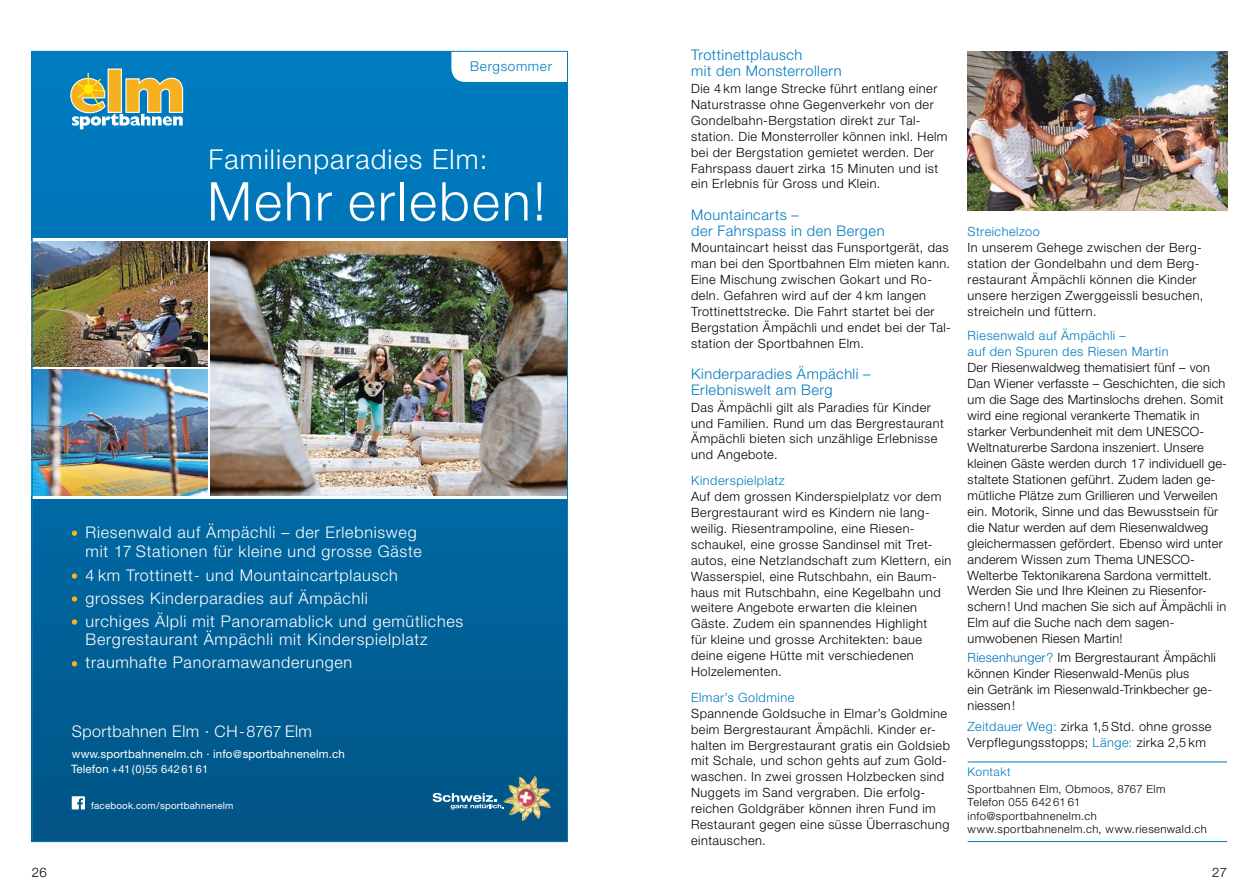
<style>
.page{position:relative;width:1259px;height:893px;background:#fff}
.page>*{position:absolute;margin:0;border:0;box-sizing:border-box;transform-origin:0 0}
.t1{font:300 53.55px "Helvetica Neue LT Pro";letter-spacing:.04em;color:#fff}
.t2{font:300 27.45px "Helvetica Neue LT Pro";letter-spacing:.04em;color:#fff}
.t3{font:300 16.2px/23px "Helvetica Neue LT Pro";letter-spacing:.045em;color:#fff}
.t4{font:300 14.7px/15.9px "Helvetica Neue LT Pro";letter-spacing:.035em;color:#007bc0}
.t5{font:300 13.5px "Helvetica Neue LT Pro";letter-spacing:.05em;color:#007bc0}
.t6{font:300 13.2px "Helvetica Neue LT Pro";color:#000}
.t7{font:300 12.75px/15.9px "Helvetica Neue LT Pro";letter-spacing:.035em;color:#000}
.t8{font:300 12.75px/15.9px "Helvetica Neue LT Pro";letter-spacing:.04em;color:#007bc0}
.t9{font:300 12px "Helvetica Neue LT Pro";letter-spacing:.04em;color:#007bc0}
.t10{font:11.55px "Helvetica Neue LT Pro";letter-spacing:.015em;color:#fff}
.t11{font:300 11.25px/13.5px "Helvetica Neue LT Pro";letter-spacing:.04em;color:#000}
.t12{font:11.1px "Helvetica Neue LT Pro";letter-spacing:.015em;color:#fff}
.t13{font:9.6px "Helvetica Neue LT Pro";letter-spacing:.025em;color:#fff}
.s1{font-size:15.9px}
.s2{font-size:11.1px}
.s3{font-size:11.55px}
.s4{color:#0071b7}
.s5{color:#007bc0}
</style>
<div class="page">
<svg style="left:34px;top:53px;width:532px;height:787px;background:#0067a1"></svg>
<div style="left:108px;top:69px;width:13px;height:43px;background:#f8b11e"></div>
<div style="left:108px;top:69px;width:14px;height:44px;border:1px solid #fff"></div>
<svg style="left:70px;top:73px;width:113px;height:56px"></svg>
<svg style="left:451px;top:53px;width:115px;height:29px"></svg>
<img style="left:32px;top:238px;width:536px;height:261px">
<img style="left:34px;top:241px;width:173px;height:126px">
<img style="left:210px;top:241px;width:356px;height:254px">
<svg style="left:72px;top:530px;width:5px;height:6px"></svg>
<svg style="left:72px;top:573px;width:5px;height:6px"></svg>
<svg style="left:72px;top:596px;width:5px;height:6px"></svg>
<svg style="left:72px;top:619px;width:5px;height:6px"></svg>
<svg style="left:72px;top:661px;width:5px;height:5px"></svg>
<svg style="left:72px;top:796px;width:13px;height:13px"></svg>
<svg style="left:433px;top:793px;width:70px;height:16px"></svg>
<img style="left:503px;top:776px;width:47px;height:45px">
<img style="left:34px;top:370px;width:173px;height:125px">
<hr style="left:967px;top:761px;width:260px;height:1px;background:#007bc0">
<hr style="left:967px;top:841px;width:260px;height:1px;background:#007bc0">
<img style="left:967px;top:51px;width:260px;height:159px">
<p class="t5" style="left:470px;top:58px;width:83px">Bergsommer</p>
<h2 class="t2" style="left:209px;top:142px;width:280px">Familienparadies Elm:</h2>
<h1 class="t1" style="left:207px;top:169px;width:340px">Mehr erleben!</h1>
<p class="t3" style="left:86px;top:522px;width:338px;line-height:18.8px">Riesenwald auf Ämpächli – der Erlebnisweg mit 17 Stationen für kleine und grosse Gäste</p>
<p class="t3" style="left:86px;top:563px;width:379px">4 km Trottinett- und Mountaincartplausch<br>grosses Kinderparadies auf Ämpächli<br>urchiges Älpli mit Panoramablick und gemütliches</p>
<p class="t3" style="left:86px;top:628px;width:343px">Bergrestaurant Ämpächli mit Kinderspielplatz traumhafte Panoramawanderungen</p>
<p class="t3" style="left:72px;top:720px;width:242px">Sportbahnen Elm · <span class="s1">CH-8767</span> Elm</p>
<p class="t10" style="left:72px;top:746px;width:275px">www.sportbahnenelm.ch · info<span class="s2">@</span>sportbahnenelm.ch</p>
<p class="t12" style="left:71px;top:762px;width:138px"><span class="s3">Telefon</span> +41 (0)55 642 61 61</p>
<p class="t13" style="left:91px;top:800px;width:144px">facebook.com/sportbahnenelm</p>
<p class="t4" style="left:691px;top:47px;width:152px">Trottinettplausch<br>mit den Monsterrollern</p>
<p class="t7" style="left:691px;top:80px;width:258px">Die 4 km lange Strecke führt entlang einer Naturstrasse ohne Gegenverkehr von der Gondelbahn-Bergstation direkt zur Tal&shy;station. Die Monsterroller können inkl. Helm bei der Bergstation gemietet werden. Der Fahrspass dauert zirka 15 Minuten und ist ein Erlebnis für Gross und Klein.</p>
<p class="t4" style="left:691px;top:206px;width:195px">Mountaincarts –<br>der Fahrspass in den Bergen</p>
<p class="t7" style="left:691px;top:239px;width:261px">Mountaincart heisst das Funsportgerät, das man bei den Sportbahnen Elm mieten kann.<br>Eine Mischung zwischen Gokart und Ro&shy;deln. Gefahren wird auf der 4 km langen Trottinettstrecke. Die Fahrt startet bei der Bergstation Ämpächli und endet bei der Tal&shy;station der Sportbahnen Elm.</p>
<p class="t4" style="left:691px;top:365px;width:181px">Kinderparadies Ämpächli –<br>Erlebniswelt am Berg</p>
<p class="t7" style="left:691px;top:399px;width:254px">Das Ämpächli gilt als Paradies für Kinder und Familien. Rund um das Bergrestaurant Ämpächli bieten sich unzählige Erlebnisse und Angebote.</p>
<p class="t8" style="left:691px;top:472px;width:95px">Kinderspielplatz</p>
<p class="t7" style="left:691px;top:488px;width:262px">Auf dem grossen Kinderspielplatz vor dem Bergrestaurant wird es Kindern nie lang&shy;weilig. Riesentrampoline, eine Riesen&shy;schaukel, eine grosse Sandinsel mit Tret&shy;autos, eine Netzlandschaft zum Klettern, ein Wasserspiel, eine Rutschbahn, ein Baum&shy;haus mit Rutschbahn, eine Kegelbahn und weitere Angebote erwarten die kleinen Gäste. Zudem ein spannendes Highlight<br>für kleine und grosse Architekten: baue deine eigene Hütte mit verschiedenen Holzelementen.</p>
<p class="t8" style="left:691px;top:689px;width:105px">Elmar’s Goldmine</p>
<p class="t7" style="left:691px;top:705px;width:260px">Spannende Goldsuche in Elmar’s Goldmine beim Bergrestaurant Ämpächli. Kinder er&shy;halten im Bergrestaurant gratis ein Goldsieb mit Schale, und schon gehts auf zum Gold&shy;waschen. In zwei grossen Holzbecken sind Nuggets im Sand vergraben. Die erfolg&shy;reichen Goldgräber können ihren Fund im Restaurant gegen eine süsse Überraschung eintauschen.</p>
<p class="t8" style="left:967px;top:224px;width:74px">Streichelzoo</p>
<p class="t7" style="left:967px;top:239px;width:237px">In unserem Gehege zwischen der Berg&shy;station der Gondelbahn und dem Berg&shy;restaurant Ämpächli können die Kinder unsere herzigen Zwerggeissli besuchen, streicheln und füttern.</p>
<p class="t8" style="left:967px;top:328px;width:202px">Riesenwald auf Ämpächli –<br>auf den Spuren des Riesen Martin</p>
<p class="t7" style="left:967px;top:360px;width:261px">Der Riesenwaldweg thematisiert fünf – von Dan Wiener verfasste – Geschichten, die sich um die Sage des Martinslochs drehen. Somit wird eine regional verankerte Thematik in starker Verbundenheit mit dem UNESCO-Weltnaturerbe Sardona inszeniert. Unsere kleinen Gäste werden durch 17 individuell ge&shy;staltete Stationen geführt. Zudem laden ge&shy;mütliche Plätze zum Grillieren und Verweilen ein. Motorik, Sinne und das Bewusstsein für die Natur werden auf dem Riesenwaldweg gleichermassen gefördert. Ebenso wird unter anderem Wissen zum Thema UNESCO-Welterbe Tektonikarena Sardona vermittelt.<br>Werden Sie und Ihre Kleinen zu Riesenfor&shy;schern! Und machen Sie sich auf Ämpächli in Elm auf die Suche nach dem sagen&shy;umwobenen Riesen Martin!</p>
<p class="t7" style="left:967px;top:650px;width:250px"><span class="s4">Riesenhunger?</span> Im Bergrestaurant Ämpächli können Kinder Riesenwald-Menüs plus<br>ein Getränk im Riesenwald-Trinkbecher ge&shy;niessen!</p>
<p class="t7" style="left:967px;top:719px;width:245px"><span class="s5">Zeitdauer Weg:</span> zirka 1,5 Std. ohne grosse<br>Verpflegungsstopps; <span class="s5">Länge:</span> zirka 2,5 km</p>
<p class="t9" style="left:967px;top:764px;width:45px">Kontakt</p>
<p class="t11" style="left:967px;top:781px;width:241px">Sportbahnen Elm, Obmoos, 8767 Elm<br>Telefon 055 642 61 61 info@sportbahnenelm.ch www.sportbahnenelm.ch, www.riesenwald.ch</p>
<p class="t6" style="left:32px;top:864px;width:17px">26</p>
<p class="t6" style="left:1212px;top:864px;width:17px">27</p>
</div>
